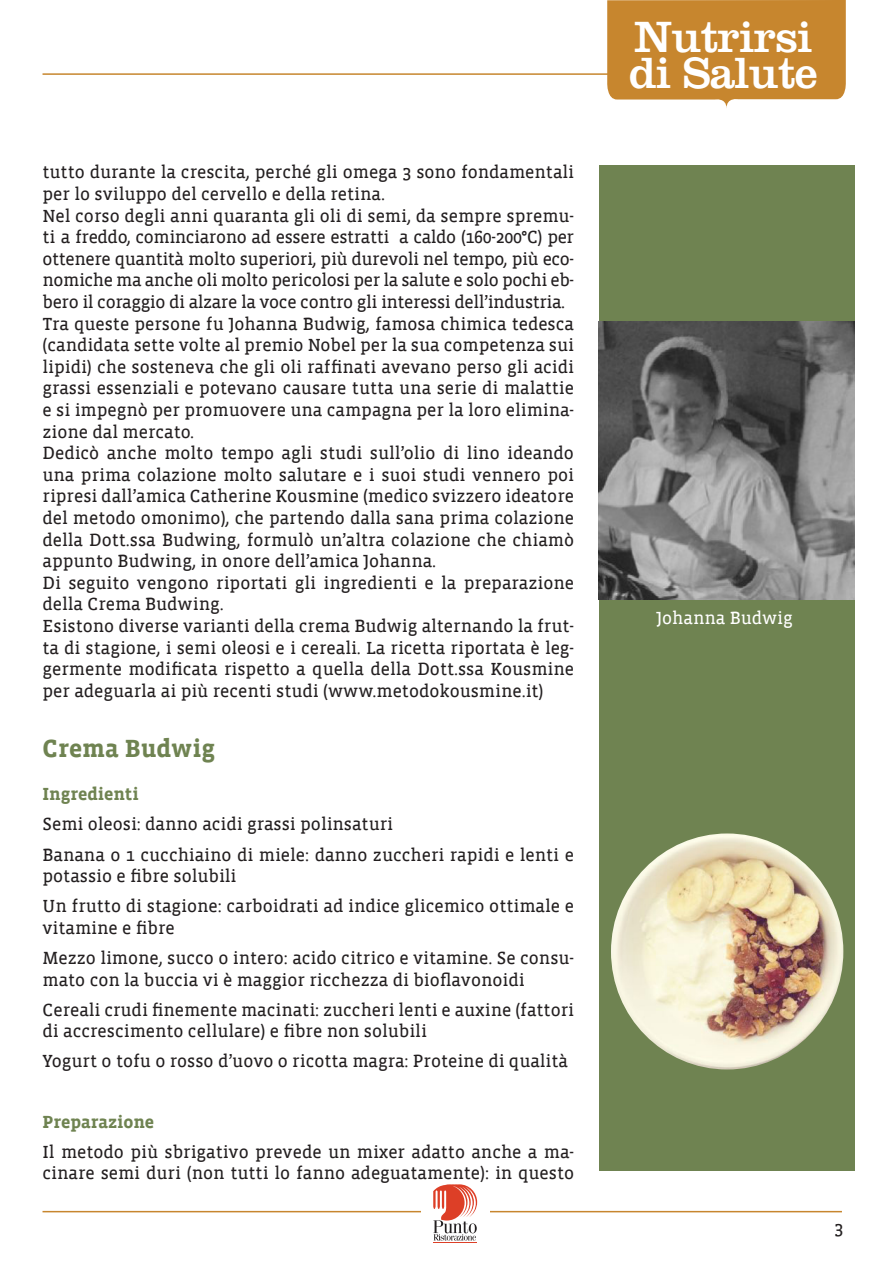
<style>
.page{position:relative;width:893px;height:1263px;background:#fff}
.page>*{position:absolute;margin:0;border:0;box-sizing:border-box;transform-origin:0 0}
.t1{font:45.45px "Clarendon";letter-spacing:-.02em;color:#fff}
.Domande{font:700 25.5px "Vista Slab";color:#6f8351}
.t2{font:18px/21.6px "Vista Slab Reg";color:#231f20}
.t3{font:700 18px "Vista Slab";color:#6f8351}
.t4{font:18px "Vista Slab Reg";color:#fff}
</style>
<div class="page">
<hr style="left:43px;top:1211px;width:799px;height:1px;background:#c7862e">
<hr style="left:43px;top:73px;width:799px;height:2px;background:#c7862e">
<div style="left:421px;top:1182px;width:68px;height:60px;background:#fff"></div>
<hr style="left:433px;top:1242px;width:44px;height:1px;background:#dd3f27">
<svg style="left:433px;top:1184px;width:44px;height:56px"></svg>
<svg style="left:607px;top:0;width:239px;height:108px;background:#cb903f"></svg>
<div style="left:599px;top:166px;width:255px;height:1005px;background:#6f8351"></div>
<img style="left:599px;top:321px;width:255px;height:279px">
<img style="left:611px;top:833px;width:232px;height:236px">
<p class="t2" style="left:43px;top:162px;width:533px">tutto durante la crescita, perché gli omega 3 sono fondamentali per lo sviluppo del cervello e della retina.</p>
<p class="t2" style="left:43px;top:205px;width:533px;text-align:justify">Nel corso degli anni quaranta gli oli di semi, da sempre spremu&shy;ti a freddo, cominciarono ad essere estratti a caldo (160-200°C) per ottenere quantità molto superiori, più durevoli nel tempo, più eco&shy;nomiche ma anche oli molto pericolosi per la salute e solo pochi eb&shy;bero il coraggio di alzare la voce contro gli interessi dell’industria.</p>
<p class="t2" style="left:43px;top:313px;width:533px;text-align:justify">Tra queste persone fu Johanna Budwig, famosa chimica tedesca (candidata sette volte al premio Nobel per la sua competenza sui lipidi) che sosteneva che gli oli raffinati avevano perso gli acidi grassi essenziali e potevano causare tutta una serie di malattie e si impegnò per promuovere una campagna per la loro elimina&shy;zione dal mercato.</p>
<p class="t2" style="left:43px;top:443px;width:533px;text-align:justify">Dedicò anche molto tempo agli studi sull’olio di lino ideando una prima colazione molto salutare e i suoi studi vennero poi ripresi dall’amica Catherine Kousmine (medico svizzero ideatore del metodo omonimo), che partendo dalla sana prima colazione della Dott.ssa Budwing, formulò un’altra colazione che chiamò appunto Budwing, in onore dell’amica Johanna.</p>
<p class="t2" style="left:43px;top:572px;width:533px">Di seguito vengono riportati gli ingredienti e la preparazione della Crema Budwing.</p>
<p class="t2" style="left:43px;top:616px;width:533px;text-align:justify">Esistono diverse varianti della crema Budwig alternando la frut&shy;ta di stagione, i semi oleosi e i cereali. La ricetta riportata è leg&shy;germente modificata rispetto a quella della Dott.ssa Kousmine per adeguarla ai più recenti studi (www.metodokousmine.it)</p>
<p class="Domande" style="left:43px;top:736px;width:174px">Crema Budwig</p>
<p class="t3" style="left:43px;top:785px;width:98px">Ingredienti</p>
<p class="t2" style="left:43px;top:814px;width:352px">Semi oleosi: danno acidi grassi polinsaturi</p>
<p class="t2" style="left:43px;top:844px;width:533px">Banana o 1 cucchiaino di miele: danno zuccheri rapidi e lenti e potassio e fibre solubili</p>
<p class="t2" style="left:43px;top:896px;width:533px">Un frutto di stagione: carboidrati ad indice glicemico ottimale e vitamine e fibre</p>
<p class="t2" style="left:43px;top:948px;width:533px">Mezzo limone, succo o intero: acido citrico e vitamine. Se consu&shy;mato con la buccia vi è maggior ricchezza di bioflavonoidi</p>
<p class="t2" style="left:43px;top:999px;width:533px">Cereali crudi finemente macinati: zuccheri lenti e auxine (fattori di accrescimento cellulare) e fibre non solubili</p>
<p class="t2" style="left:43px;top:1051px;width:527px">Yogurt o tofu o rosso d’uovo o ricotta magra: Proteine di qualità</p>
<p class="t3" style="left:43px;top:1112px;width:113px">Preparazione</p>
<p class="t2" style="left:43px;top:1141px;width:533px">Il metodo più sbrigativo prevede un mixer adatto anche a ma&shy;cinare semi duri (non tutti lo fanno adeguatamente): in questo</p>
<p class="t1" style="left:634px;top:10px;width:180px">Nutrirsi</p>
<p class="t1" style="left:629px;top:46px;width:190px">di Salute</p>
<p class="t4" style="left:657px;top:609px;width:138px">Johanna Budwig</p>
<p class="t2" style="left:834px;top:1218px;width:10px">3</p>
</div>
